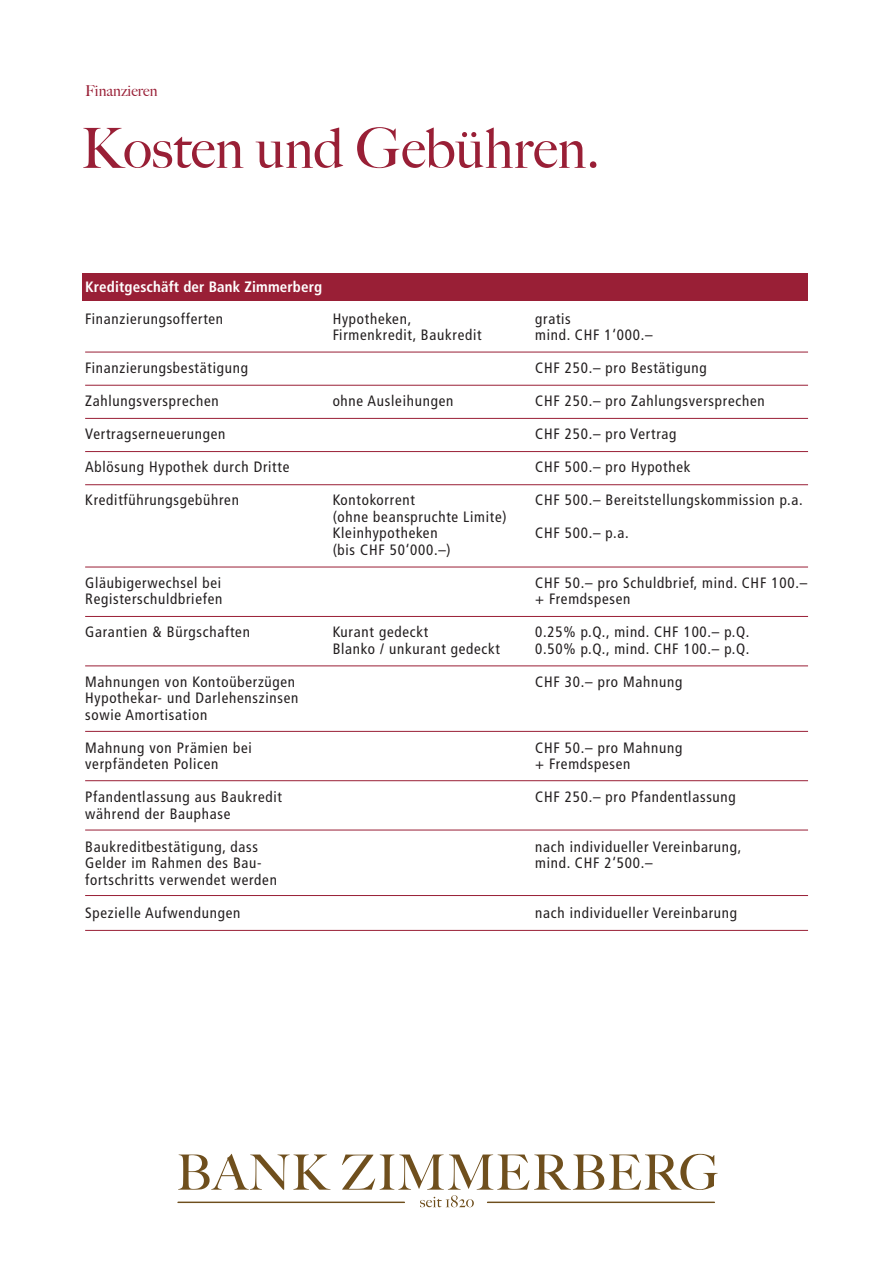
<style>
.page{position:relative;width:893px;height:1263px;background:#fff}
.page>*{position:absolute;margin:0;border:0;box-sizing:border-box;transform-origin:0 0}
.t1{font:500 55.5px "Big Caslon";color:#991f36}
.t2{font:condensed 15px/16.5px "Frutiger";letter-spacing:.05em;color:#231f20}
.t3{font:700 condensed 15px "Frutiger";letter-spacing:.01em;color:#fff}
.t4{font:500 15px "Big Caslon";color:#991f36}
</style>
<div class="page">
<div style="left:82px;top:273px;width:726px;height:28px;background:#991f36"></div>
<svg style="left:178px;top:1154px;width:152px;height:36px"></svg>
<svg style="left:342px;top:1154px;width:376px;height:53px"></svg>
<hr style="left:177px;top:1202px;width:228px;height:1px;background:#6f4f1d">
<hr style="left:487px;top:1202px;width:228px;height:1px;background:#6f4f1d">
<hr style="left:85px;top:352px;width:723px;height:1px;background:#991f36">
<hr style="left:85px;top:930px;width:723px;height:1px;background:#991f36">
<hr style="left:85px;top:895px;width:723px;height:1px;background:#991f36">
<hr style="left:85px;top:830px;width:723px;height:1px;background:#991f36">
<hr style="left:85px;top:780px;width:723px;height:1px;background:#991f36">
<hr style="left:85px;top:731px;width:723px;height:1px;background:#991f36">
<hr style="left:85px;top:665px;width:723px;height:1px;background:#991f36">
<hr style="left:85px;top:616px;width:723px;height:1px;background:#991f36">
<hr style="left:85px;top:567px;width:723px;height:1px;background:#991f36">
<hr style="left:85px;top:484px;width:723px;height:1px;background:#991f36">
<hr style="left:85px;top:385px;width:723px;height:1px;background:#991f36">
<hr style="left:85px;top:418px;width:723px;height:1px;background:#991f36">
<hr style="left:85px;top:451px;width:723px;height:1px;background:#991f36">
<p class="t4" style="left:85px;top:82px;width:74px">Finanzieren</p>
<h1 class="t1" style="left:81px;top:116px;width:520px">Kosten und Gebühren.</h1>
<p class="t3" style="left:85px;top:278px;width:238px">Kreditgeschäft der Bank Zimmerberg</p>
<p class="t2" style="left:85px;top:310px;width:140px">Finanzierungsofferten</p>
<p class="t2" style="left:333px;top:310px;width:80px">Hypotheken,</p>
<p class="t2" style="left:535px;top:310px;width:37px">gratis</p>
<p class="t2" style="left:333px;top:327px;width:150px">Firmenkredit, Baukredit</p>
<p class="t2" style="left:535px;top:327px;width:119px">mind. CHF 1‘000.–</p>
<p class="t2" style="left:85px;top:360px;width:164px">Finanzierungsbestätigung</p>
<p class="t2" style="left:535px;top:360px;width:173px">CHF 250.– pro Bestätigung</p>
<p class="t2" style="left:85px;top:393px;width:135px">Zahlungsversprechen</p>
<p class="t2" style="left:333px;top:393px;width:122px">ohne Ausleihungen</p>
<p class="t2" style="left:535px;top:393px;width:231px">CHF 250.– pro Zahlungsversprechen</p>
<p class="t2" style="left:85px;top:426px;width:142px">Vertragserneuerungen</p>
<p class="t2" style="left:535px;top:426px;width:143px">CHF 250.– pro Vertrag</p>
<p class="t2" style="left:85px;top:459px;width:206px">Ablösung Hypothek durch Dritte</p>
<p class="t2" style="left:535px;top:459px;width:157px">CHF 500.– pro Hypothek</p>
<p class="t2" style="left:85px;top:492px;width:155px">Kreditführungsgebühren</p>
<p class="t2" style="left:333px;top:492px;width:84px">Kontokorrent</p>
<p class="t2" style="left:535px;top:492px;width:269px">CHF 500.– Bereitstellungskommission p.a.</p>
<p class="t2" style="left:333px;top:508px;width:175px">(ohne beanspruchte Limite)<br>Kleinhypotheken</p>
<p class="t2" style="left:535px;top:525px;width:95px">CHF 500.– p.a.</p>
<p class="t2" style="left:333px;top:541px;width:120px">(bis CHF 50‘000.–)</p>
<p class="t2" style="left:85px;top:574px;width:138px">Gläubigerwechsel bei</p>
<p class="t2" style="left:535px;top:574px;width:273px">CHF 50.– pro Schuldbrief, mind. CHF 100.–</p>
<p class="t2" style="left:85px;top:591px;width:139px">Registerschuldbriefen</p>
<p class="t2" style="left:535px;top:591px;width:97px">+ Fremdspesen</p>
<p class="t2" style="left:85px;top:624px;width:166px">Garantien &amp; Bürgschaften</p>
<p class="t2" style="left:333px;top:624px;width:97px">Kurant gedeckt</p>
<p class="t2" style="left:535px;top:624px;width:216px">0.25% p.Q., mind. CHF 100.– p.Q.</p>
<p class="t2" style="left:333px;top:640px;width:169px">Blanko / unkurant gedeckt</p>
<p class="t2" style="left:535px;top:640px;width:216px">0.50% p.Q., mind. CHF 100.– p.Q.</p>
<p class="t2" style="left:85px;top:673px;width:212px">Mahnungen von Kontoüberzügen</p>
<p class="t2" style="left:535px;top:673px;width:149px">CHF 30.– pro Mahnung</p>
<p class="t2" style="left:85px;top:690px;width:215px">Hypothekar- und Darlehenszinsen sowie Amortisation</p>
<p class="t2" style="left:85px;top:739px;width:168px">Mahnung von Prämien bei</p>
<p class="t2" style="left:535px;top:739px;width:149px">CHF 50.– pro Mahnung</p>
<p class="t2" style="left:85px;top:756px;width:135px">verpfändeten Policen</p>
<p class="t2" style="left:535px;top:756px;width:97px">+ Fremdspesen</p>
<p class="t2" style="left:85px;top:789px;width:198px">Pfandentlassung aus Baukredit</p>
<p class="t2" style="left:535px;top:789px;width:202px">CHF 250.– pro Pfandentlassung</p>
<p class="t2" style="left:85px;top:797px;width:174px;line-height:33px">während der Bauphase<br>Baukreditbestätigung, dass</p>
<p class="t2" style="left:535px;top:838px;width:208px">nach individueller Vereinbarung,</p>
<p class="t2" style="left:85px;top:855px;width:178px">Gelder im Rahmen des Bau-</p>
<p class="t2" style="left:535px;top:855px;width:119px">mind. CHF 2‘500.–</p>
<p class="t2" style="left:85px;top:863px;width:193px;line-height:33px">fortschritts verwendet werden<br>Spezielle Aufwendungen</p>
<p class="t2" style="left:535px;top:904px;width:203px">nach individueller Vereinbarung</p>
</div>
